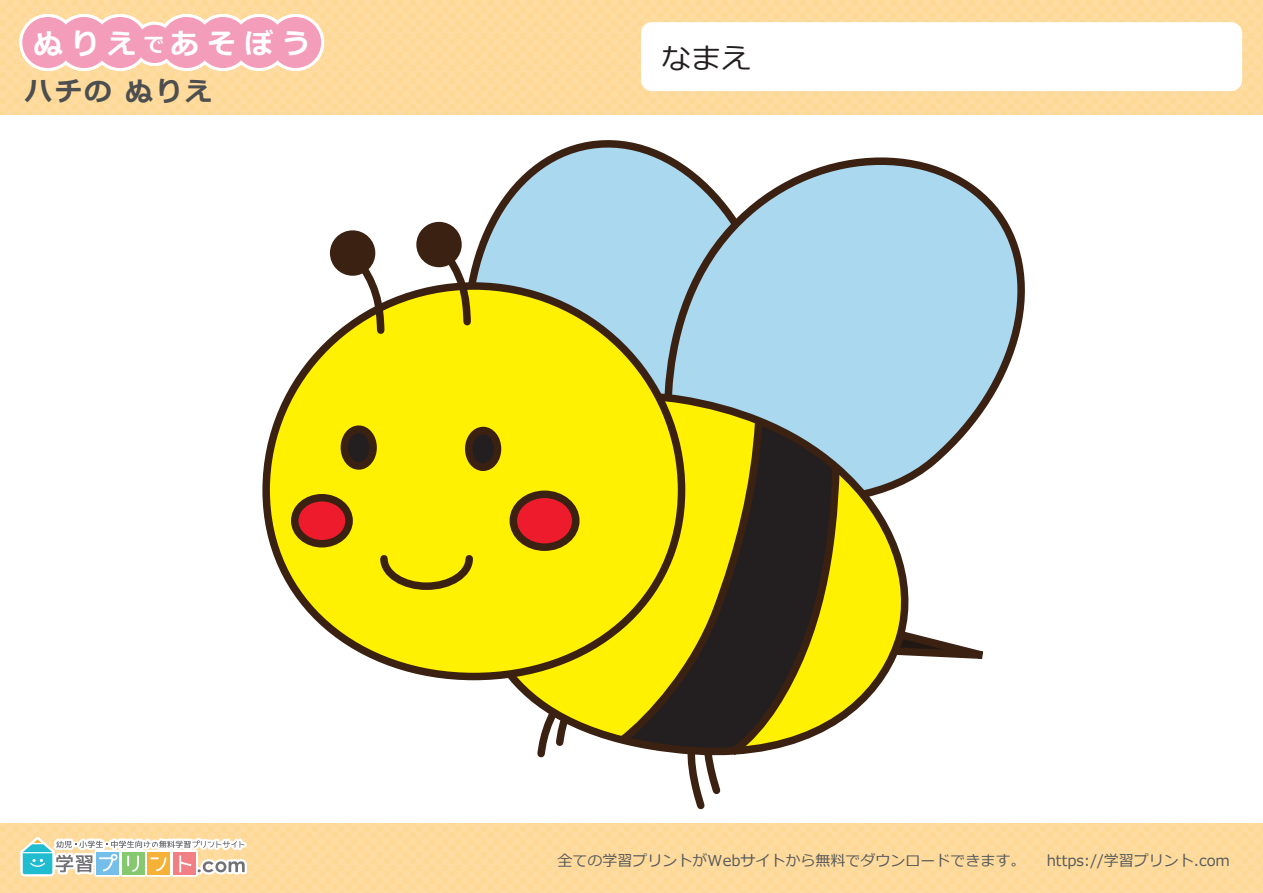
<style>
.page{position:relative;width:1263px;height:893px;background:#fff}
.page>*{position:absolute;margin:0;border:0;box-sizing:border-box;transform-origin:0 0}
.t1{font:30px "Meiryo";color:#231f20}
.t2{font:700 28.65px "Meiryo";letter-spacing:.3em;color:#fff}
.t3{font:700 27px "Meiryo";letter-spacing:.1em;color:#4d4e4f}
.t4{font:15px "Meiryo";color:#56595b}
.s1{font-size:20.7px}
</style>
<div class="page">
<div style="left:0;top:0;width:1263px;height:114px;background:#fedca1"></div>
<div style="left:641px;top:22px;width:601px;height:69px;background:#fff;border-radius:11px"></div>
<div style="left:132px;top:22px;width:45px;height:44px;border:6px solid #fff;border-radius:50%"></div>
<div style="left:267px;top:14px;width:57px;height:57px;border:6px solid #fff;border-radius:50%"></div>
<div style="left:158px;top:14px;width:57px;height:57px;border:6px solid #fff;border-radius:50%"></div>
<div style="left:194px;top:14px;width:57px;height:57px;border:6px solid #fff;border-radius:50%"></div>
<div style="left:231px;top:14px;width:57px;height:57px;border:6px solid #fff;border-radius:50%"></div>
<div style="left:92px;top:14px;width:57px;height:57px;border:6px solid #fff;border-radius:50%"></div>
<div style="left:19px;top:14px;width:57px;height:57px;border:6px solid #fff;border-radius:50%"></div>
<div style="left:55px;top:14px;width:57px;height:57px;border:6px solid #fff;border-radius:50%"></div>
<div style="left:135px;top:25px;width:39px;height:38px;background:#f49dba;border-radius:50%"></div>
<div style="left:270px;top:17px;width:51px;height:51px;background:#f49dba;border-radius:50%"></div>
<div style="left:161px;top:17px;width:51px;height:51px;background:#f49dba;border-radius:50%"></div>
<div style="left:197px;top:17px;width:51px;height:51px;background:#f49dba;border-radius:50%"></div>
<div style="left:234px;top:17px;width:51px;height:51px;background:#f49dba;border-radius:50%"></div>
<div style="left:95px;top:17px;width:51px;height:51px;background:#f49dba;border-radius:50%"></div>
<div style="left:22px;top:17px;width:51px;height:51px;background:#f49dba;border-radius:50%"></div>
<div style="left:58px;top:17px;width:51px;height:51px;background:#f49dba;border-radius:50%"></div>
<div style="left:0;top:824px;width:1263px;height:69px;background:#fedca1"></div>
<svg style="left:11px;top:823px;width:239px;height:56px"></svg>
<svg style="left:444px;top:140px;width:196px;height:138px"></svg>
<svg style="left:640px;top:144px;width:385px;height:335px"></svg>
<svg style="left:915px;top:634px;width:69px;height:25px"></svg>
<svg style="left:513px;top:383px;width:402px;height:375px"></svg>
<svg style="left:685px;top:459px;width:159px;height:351px"></svg>
<svg style="left:612px;top:414px;width:155px;height:336px;background:#7e7413"></svg>
<svg style="left:262px;top:278px;width:427px;height:406px;background:#ece22d"></svg>
<div style="left:295px;top:498px;width:54px;height:46px;background:#ee1b2d;border-radius:50%"></div>
<div style="left:291px;top:494px;width:62px;height:53px;border:8px solid #3a2111;border-radius:50%"></div>
<div style="left:513px;top:494px;width:63px;height:53px;background:#ee1b2d;border-radius:50%"></div>
<div style="left:510px;top:491px;width:69px;height:60px;border:8px solid #3a2111;border-radius:50%"></div>
<svg style="left:376px;top:551px;width:101px;height:43px;background:#d7c604"></svg>
<svg style="left:428px;top:234px;width:47px;height:95px"></svg>
<div style="left:420px;top:226px;width:38px;height:37px;background:#3a2111;border-radius:50%"></div>
<div style="left:416px;top:222px;width:46px;height:45px;border:8px solid #3a2111;border-radius:50%"></div>
<svg style="left:342px;top:243px;width:46px;height:95px"></svg>
<div style="left:334px;top:234px;width:38px;height:38px;background:#3a2111;border-radius:50%"></div>
<div style="left:330px;top:230px;width:45px;height:46px;border:8px solid #3a2111;border-radius:50%"></div>
<div style="left:344px;top:429px;width:29px;height:37px;background:#231f20;border-radius:50%"></div>
<div style="left:341px;top:425px;width:36px;height:45px;border:8px solid #3a2111;border-radius:50%"></div>
<div style="left:469px;top:430px;width:28px;height:37px;background:#231f20;border-radius:50%"></div>
<div style="left:465px;top:427px;width:36px;height:44px;border:8px solid #3a2111;border-radius:50%"></div>
<h2 class="t2" style="left:34px;top:23px;width:278px">ぬりえ<span class="s1">で</span>あそぼう</h2>
<h3 class="t3" style="left:25px;top:72px;width:189px">ハチの ぬりえ</h3>
<h1 class="t1" style="left:661px;top:38px;width:91px">なまえ</h1>
<p class="t4" style="left:558px;top:850px;width:469px">全ての学習プリントがWebサイトから無料でダウンロードできます。</p>
<p class="t4" style="left:1047px;top:850px;width:185px">https://学習プリント.com</p>
</div>
